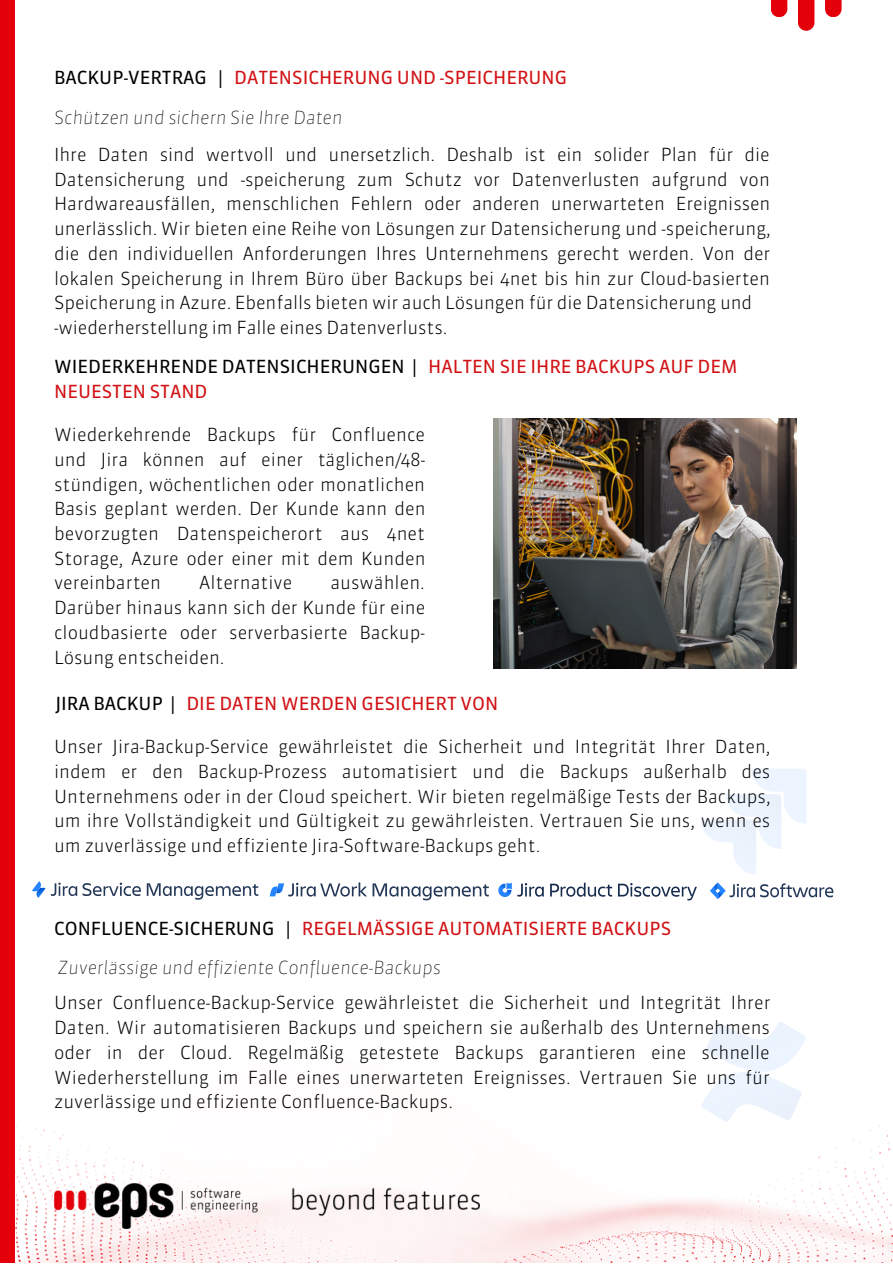
<style>
.page{position:relative;width:893px;height:1264px;background:#fff}
.page>*{position:absolute;margin:0;border:0;box-sizing:border-box;transform-origin:0 0}
.t1{font:300 18px/24.8px "Sanuk Pro";color:#000;text-align:justify}
.t2{font:18px/24.8px "Sanuk";color:#d11114}
.t3{font:italic 100 18px "Sanuk";color:#000}
.s1{color:#000}
</style>
<div class="page">
<img style="left:15px;top:1121px;width:877px;height:141px">
<img style="left:54px;top:1183px;width:425px;height:45px">
<div style="left:0;top:0;width:15px;height:1262px;background:#e3000b"></div>
<div style="left:770px;top:0;width:17px;height:17px;background:#e3000b"></div>
<div style="left:797px;top:0;width:17px;height:30px;background:#e3000b"></div>
<div style="left:825px;top:0;width:16px;height:17px;background:#e3000b"></div>
<img style="left:493px;top:419px;width:303px;height:249px">
<svg style="left:51px;top:882px;width:90px;height:14px"></svg>
<svg style="left:147px;top:883px;width:111px;height:16px"></svg>
<svg style="left:32px;top:881px;width:13px;height:16px"></svg>
<svg style="left:710px;top:882px;width:123px;height:17px"></svg>
<svg style="left:269px;top:882px;width:220px;height:18px"></svg>
<svg style="left:498px;top:883px;width:45px;height:14px"></svg>
<svg style="left:550px;top:882px;width:62px;height:14px"></svg>
<svg style="left:618px;top:883px;width:78px;height:17px"></svg>
<svg style="left:701px;top:769px;width:105px;height:105px"></svg>
<svg style="left:702px;top:1022px;width:104px;height:99px"></svg>
<p class="t2" style="left:54px;top:65px;width:514px"><span class="s1">BACKUP-VERTRAG |</span> DATENSICHERUNG UND -SPEICHERUNG</p>
<p class="t3" style="left:54px;top:106px;width:290px">Schützen und sichern Sie Ihre Daten</p>
<p class="t1" style="left:54px;top:143px;width:718px">Ihre Daten sind wertvoll und unersetzlich. Deshalb ist ein solider Plan für die Datensicherung und -speicherung zum Schutz vor Datenverlusten aufgrund von Hardwareausfällen, menschlichen Fehlern oder anderen unerwarteten Ereignissen unerlässlich. Wir bieten eine Reihe von Lösungen zur Datensicherung und -speicherung, die den individuellen Anforderungen Ihres Unternehmens gerecht werden. Von der lokalen Speicherung in Ihrem Büro über Backups bei 4net bis hin zur Cloud-basierten Speicherung in Azure. Ebenfalls bieten wir auch Lösungen für die Datensicherung und</p>
<p class="t1" style="left:54px;top:317px;width:395px">-wiederherstellung im Falle eines Datenverlusts.</p>
<p class="t2" style="left:54px;top:354px;width:684px"><span class="s1">WIEDERKEHRENDE DATENSICHERUNGEN |</span> HALTEN SIE IHRE BACKUPS AUF DEM<br>NEUESTEN STAND</p>
<p class="t1" style="left:54px;top:424px;width:373px">Wiederkehrende Backups für Confluence und Jira können auf einer täglichen/48- stündigen, wöchentlichen oder monatlichen Basis geplant werden. Der Kunde kann den bevorzugten Datenspeicherort aus 4net Storage, Azure oder einer mit dem Kunden vereinbarten</p>
<p class="t1" style="left:54px;top:572px;width:373px;text-indent:276px">auswählen.<br>Darüber hinaus kann sich der Kunde für eine cloudbasierte oder serverbasierte Backup-Lösung entscheiden.</p>
<p class="t1" style="left:199px;top:572px;width:95px">Alternative</p>
<p class="t2" style="left:55px;top:690px;width:444px"><span class="s1">JIRA BACKUP |</span> DIE DATEN WERDEN GESICHERT VON</p>
<p class="t1" style="left:54px;top:736px;width:718px">Unser Jira-Backup-Service gewährleistet die Sicherheit und Integrität Ihrer Daten, indem er den Backup-Prozess automatisiert und die Backups außerhalb des Unternehmens oder in der Cloud speichert. Wir bieten regelmäßige Tests der Backups, um ihre Vollständigkeit und Gültigkeit zu gewährleisten. Vertrauen Sie uns, wenn es um zuverlässige und effiziente Jira-Software-Backups geht.</p>
<p class="t2" style="left:54px;top:915px;width:618px"><span class="s1">CONFLUENCE-SICHERUNG |</span> REGELMÄSSIGE AUTOMATISIERTE BACKUPS</p>
<p class="t3" style="left:58px;top:956px;width:384px">Zuverlässige und effiziente Confluence-Backups</p>
<p class="t1" style="left:54px;top:992px;width:717px">Unser Confluence-Backup-Service gewährleistet die Sicherheit und Integrität Ihrer Daten. Wir automatisieren Backups und speichern sie außerhalb des Unternehmens oder in der Cloud. Regelmäßig getestete Backups garantieren eine schnelle Wiederherstellung im Falle eines unerwarteten Ereignisses. Vertrauen Sie uns für zuverlässige und effiziente Confluence-Backups.</p>
</div>
